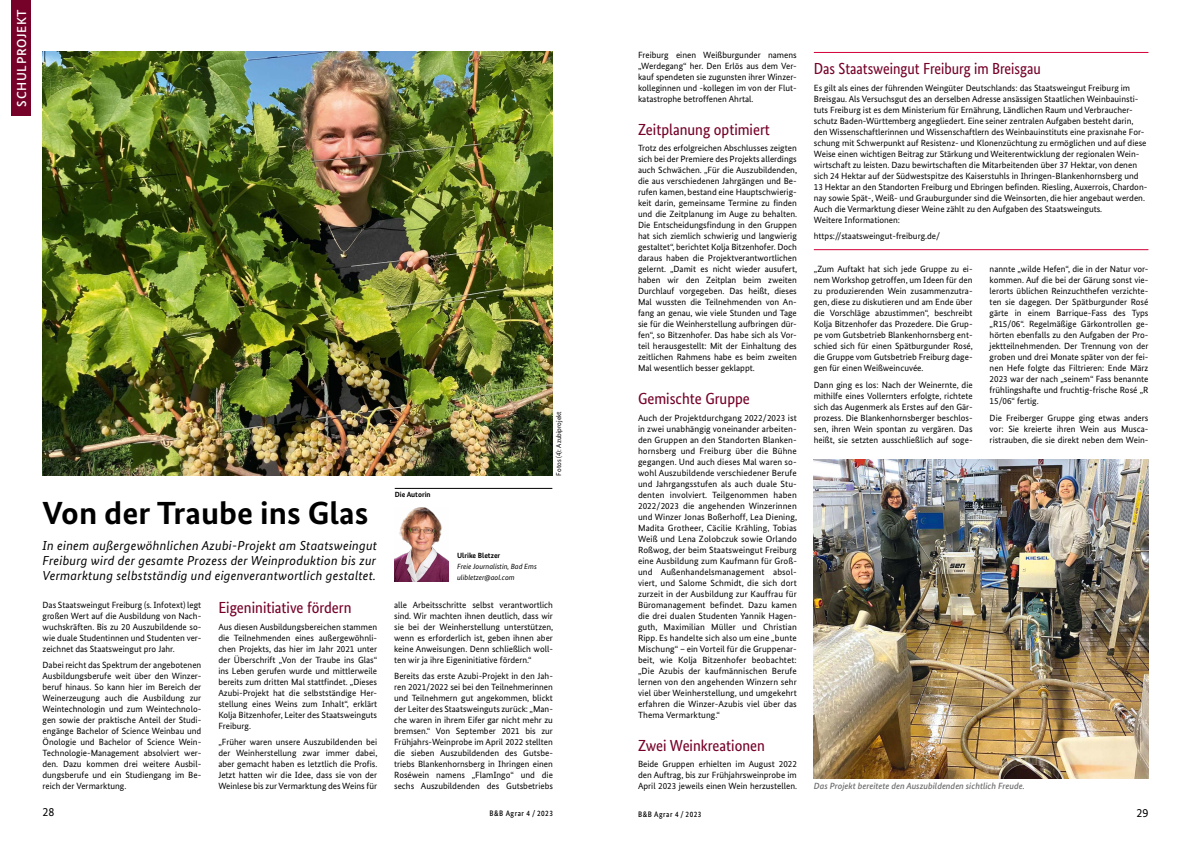
<style>
.page{position:relative;width:1191px;height:842px;background:#fff}
.page>*{position:absolute;margin:0;border:0;box-sizing:border-box;transform-origin:0 0}
.t1{font:700 32px "Bundes Sans";color:#000;scale:1.05 1}
.t2{font:16px "Bundes Sans Cond";color:#760229;scale:1.05 1}
.t3{font:16px "Bundes Sans Cond";color:#760229}
.t4{font:italic 13px/15px "Bundes Sans";letter-spacing:.02em;color:#000;text-align:justify}
.t5{font:500 13px "Bundes Sans";letter-spacing:.05em;color:#fff}
.t6{font:12px "Bundes Sans";color:#000}
.t7{font:9px/11px "Bundes Sans";color:#000;text-align:justify}
.t8{font:italic 500 9px "Bundes Sans";color:#6e6e6e}
.t9{font:500 8px "Bundes Sans";letter-spacing:.07em;color:#000;scale:.9 1}
.t10{font:italic 7.5px/11px "Bundes Sans";color:#000}
.t11{font:700 7.5px "Bundes Sans";color:#000}
.t12{font:7px "Bundes Sans";color:#000}
</style>
<div class="page">
<img style="left:43px;top:52px;width:510px;height:424px">
<img style="left:814px;top:459px;width:334px;height:319px">
<hr style="left:395px;top:488px;width:157px;height:1px;background:#000">
<img style="left:395px;top:507px;width:53px;height:74px">
<hr style="left:814px;top:249px;width:334px;height:1px;background:#d30039">
<hr style="left:814px;top:52px;width:334px;height:1px;background:#d30039">
<div style="left:11px;top:0;width:20px;height:116px;background:#760229"></div>
<h3 class="t5" style="left:14px;top:107px;width:99px;rotate:-90deg">SCHULPROJEKT</h3>
<h1 class="t1" style="left:43px;top:493px;width:312px">Von der Traube ins Glas</h1>
<h3 class="t4" style="left:43px;top:538px;width:336px">In einem außergewöhnlichen Azubi-Projekt am Staatsweingut Freiburg wird der gesamte Prozess der Weinproduktion bis zur Vermarktung selbstständig und eigenverantwortlich gestaltet.</h3>
<p class="t7" style="left:43px;top:599px;width:160px">Das Staatsweingut Freiburg (s. Infotext) legt großen Wert auf die Ausbildung von Nach&shy;wuchskräften. Bis zu 20 Auszubildende so&shy;wie duale Studentinnen und Studenten ver&shy;zeichnet das Staatsweingut pro Jahr.</p>
<p class="t7" style="left:43px;top:659px;width:160px">Dabei reicht das Spektrum der angebotenen Ausbildungsberufe weit über den Winzer&shy;beruf hinaus. So kann hier im Bereich der Weinerzeugung auch die Ausbildung zur Weintechnologin und zum Weintechnolo&shy;gen sowie der praktische Anteil der Studi&shy;engänge Bachelor of Science Weinbau und Önologie und Bachelor of Science Wein-Technologie-Management absolviert wer&shy;den. Dazu kommen drei weitere Ausbil&shy;dungsberufe und ein Studiengang im Be&shy;reich der Vermarktung.</p>
<h2 class="t2" style="left:218px;top:599px;width:128px">Eigeninitiative fördern</h2>
<p class="t7" style="left:218px;top:621px;width:160px">Aus diesen Ausbildungsbereichen stammen die Teilnehmenden eines außergewöhnli&shy;chen Projekts, das hier im Jahr 2021 unter der Überschrift „Von der Traube ins Glas“ ins Leben gerufen wurde und mittlerweile bereits zum dritten Mal stattfindet. „Dieses Azubi-Projekt hat die selbstständige Her&shy;stellung eines Weins zum Inhalt“, erklärt Kolja Bitzenhofer, Leiter des Staatsweinguts Freiburg.</p>
<p class="t7" style="left:218px;top:736px;width:160px">„Früher waren unsere Auszubildenden bei der Weinherstellung zwar immer dabei, aber gemacht haben es letztlich die Profis.<br>Jetzt hatten wir die Idee, dass sie von der Weinlese bis zur Vermarktung des Weins für</p>
<p class="t11" style="left:395px;top:490px;width:37px">Die Autorin</p>
<p class="t12" style="left:554px;top:476px;width:66px;rotate:-90deg">Fotos (4): Azubiprojekt</p>
<p class="t11" style="left:457px;top:550px;width:45px">Ulrike Bletzer</p>
<p class="t10" style="left:457px;top:560px;width:81px">Freie Journalistin, Bad Ems ulibletzer@aol.com</p>
<p class="t7" style="left:394px;top:599px;width:160px">alle Arbeitsschritte selbst verantwortlich sind. Wir machten ihnen deutlich, dass wir sie bei der Weinherstellung unterstützen, wenn es erforderlich ist, geben ihnen aber keine Anweisungen. Denn schließlich woll&shy;ten wir ja ihre Eigeninitiative fördern.“</p>
<p class="t7" style="left:394px;top:670px;width:160px">Bereits das erste Azubi-Projekt in den Jah&shy;ren 2021/2022 sei bei den Teilnehmerinnen und Teilnehmern gut angekommen, blickt der Leiter des Staatsweinguts zurück: „Man&shy;che waren in ihrem Eifer gar nicht mehr zu bremsen.“ Von September 2021 bis zur Frühjahrs-Weinprobe im April 2022 stellten die sieben Auszubildenden des Gutsbe&shy;triebs Blankenhornsberg in Ihringen einen Roséwein namens „FlamIngo“ und die sechs Auszubildenden des Gutsbetriebs</p>
<p class="t7" style="left:638px;top:49px;width:160px">Freiburg einen Weißburgunder namens „Werdegang“ her. Den Erlös aus dem Ver&shy;kauf spendeten sie zugunsten ihrer Winzer&shy;kolleginnen und -kollegen im von der Flut&shy;katastrophe betroffenen Ahrtal.</p>
<h2 class="t2" style="left:638px;top:120px;width:127px">Zeitplanung optimiert</h2>
<p class="t7" style="left:638px;top:142px;width:160px">Trotz des erfolgreichen Abschlusses zeigten sich bei der Premiere des Projekts allerdings auch Schwächen. „Für die Auszubildenden, die aus verschiedenen Jahrgängen und Be&shy;rufen kamen, bestand eine Hauptschwierig&shy;keit darin, gemeinsame Termine zu finden und die Zeitplanung im Auge zu behalten.<br>Die Entscheidungsfindung in den Gruppen hat sich ziemlich schwierig und langwierig gestaltet“, berichtet Kolja Bitzenhofer. Doch daraus haben die Projektverantwortlichen gelernt. „Damit es nicht wieder ausufert, haben wir den Zeitplan beim zweiten Durchlauf vorgegeben. Das heißt, dieses Mal wussten die Teilnehmenden von An&shy;fang an genau, wie viele Stunden und Tage sie für die Weinherstellung aufbringen dür&shy;fen“, so Bitzenhofer. Das habe sich als Vor&shy;teil herausgestellt: Mit der Einhaltung des zeitlichen Rahmens habe es beim zweiten Mal wesentlich besser geklappt.</p>
<h2 class="t2" style="left:638px;top:390px;width:108px">Gemischte Gruppe</h2>
<p class="t7" style="left:638px;top:412px;width:160px">Auch der Projektdurchgang 2022/2023 ist in zwei unabhängig voneinander arbeiten&shy;den Gruppen an den Standorten Blanken&shy;hornsberg und Freiburg über die Bühne gegangen. Und auch dieses Mal waren so&shy;wohl Auszubildende verschiedener Berufe und Jahrgangsstufen als auch duale Stu&shy;denten involviert. Teilgenommen haben 2022/2023 die angehenden Winzerinnen und Winzer Jonas Boßerhoff, Lea Diening, Madita Grotheer, Cäcilie Krähling, Tobias Weiß und Lena Zolobczuk sowie Orlando Roßwog, der beim Staatsweingut Freiburg eine Ausbildung zum Kaufmann für Groß&shy;und Außenhandelsmanagement absol&shy;viert, und Salome Schmidt, die sich dort zurzeit in der Ausbildung zur Kauffrau für Büromanagement befindet. Dazu kamen die drei dualen Studenten Yannik Hagen&shy;guth, Maximilian Müller und Christian Ripp. Es handelte sich also um eine „bunte Mischung“ – ein Vorteil für die Gruppenar&shy;beit, wie Kolja Bitzenhofer beobachtet: „Die Azubis der kaufmännischen Berufe lernen von den angehenden Winzern sehr viel über Weinherstellung, und umgekehrt erfahren die Winzer-Azubis viel über das Thema Vermarktung.“</p>
<h2 class="t2" style="left:638px;top:736px;width:122px">Zwei Weinkreationen</h2>
<p class="t7" style="left:638px;top:758px;width:160px">Beide Gruppen erhielten im August 2022 den Auftrag, bis zur Frühjahrsweinprobe im April 2023 jeweils einen Wein herzustellen.</p>
<h2 class="t3" style="left:814px;top:60px;width:228px">Das Staatsweingut Freiburg im Breisgau</h2>
<p class="t7" style="left:814px;top:82px;width:335px;text-align:left">Es gilt als eines der führenden Weingüter Deutschlands: das Staatsweingut Freiburg im Breisgau. Als Versuchsgut des an derselben Adresse ansässigen Staatlichen Weinbauinsti&shy;tuts Freiburg ist es dem Ministerium für Ernährung, Ländlichen Raum und Verbraucher&shy;schutz Baden-Württemberg angegliedert. Eine seiner zentralen Aufgaben besteht darin, den Wissenschaftlerinnen und Wissenschaftlern des Weinbauinstituts eine praxisnahe For&shy;schung mit Schwerpunkt auf Resistenz- und Klonenzüchtung zu ermöglichen und auf diese Weise einen wichtigen Beitrag zur Stärkung und Weiterentwicklung der regionalen Wein&shy;wirtschaft zu leisten. Dazu bewirtschaften die Mitarbeitenden über 37 Hektar, von denen sich 24 Hektar auf der Südwestspitze des Kaiserstuhls in Ihringen-Blankenhornsberg und 13 Hektar an den Standorten Freiburg und Ebringen befinden. Riesling, Auxerrois, Chardon&shy;nay sowie Spät-, Weiß- und Grauburgunder sind die Weinsorten, die hier angebaut werden.<br>Auch die Vermarktung dieser Weine zählt zu den Aufgaben des Staatsweinguts.<br>Weitere Informationen:</p>
<p class="t7" style="left:814px;top:230px;width:128px">https://staatsweingut-freiburg.de/</p>
<p class="t7" style="left:814px;top:263px;width:160px">„Zum Auftakt hat sich jede Gruppe zu ei&shy;nem Workshop getroffen, um Ideen für den zu produzierenden Wein zusammenzutra&shy;gen, diese zu diskutieren und am Ende über die Vorschläge abzustimmen“, beschreibt Kolja Bitzenhofer das Prozedere. Die Grup&shy;pe vom Gutsbetrieb Blankenhornsberg ent&shy;schied sich für einen Spätburgunder Rosé, die Gruppe vom Gutsbetrieb Freiburg dage&shy;gen für einen Weißweincuvée.</p>
<p class="t7" style="left:814px;top:379px;width:160px">Dann ging es los: Nach der Weinernte, die mithilfe eines Vollernters erfolgte, richtete sich das Augenmerk als Erstes auf den Gär&shy;prozess. Die Blankenhornsberger beschlos&shy;sen, ihren Wein spontan zu vergären. Das heißt, sie setzten ausschließlich auf soge-</p>
<p class="t7" style="left:989px;top:263px;width:160px">nannte „wilde Hefen“, die in der Natur vor&shy;kommen. Auf die bei der Gärung sonst vie&shy;lerorts üblichen Reinzuchthefen verzichte&shy;ten sie dagegen. Der Spätburgunder Rosé gärte in einem Barrique-Fass des Typs „R15/06“. Regelmäßige Gärkontrollen ge&shy;hörten ebenfalls zu den Aufgaben der Pro&shy;jektteilnehmenden. Der Trennung von der groben und drei Monate später von der fei&shy;nen Hefe folgte das Filtrieren: Ende März 2023 war der nach „seinem“ Fass benannte frühlingshafte und fruchtig-frische Rosé „R 15/06“ fertig.</p>
<p class="t7" style="left:989px;top:412px;width:160px">Die Freiberger Gruppe ging etwas anders vor: Sie kreierte ihren Wein aus Musca&shy;ristrauben, die sie direkt neben dem Wein-</p>
<p class="t8" style="left:814px;top:781px;width:212px">Das Projekt bereitete den Auszubildenden sichtlich Freude.</p>
<h3 class="t6" style="left:43px;top:804px;width:13px">28</h3>
<p class="t9" style="left:489px;top:808px;width:72px">B&amp;B Agrar 4 / 2023</p>
<p class="t9" style="left:638px;top:809px;width:72px">B&amp;B Agrar 4 / 2023</p>
<h3 class="t6" style="left:1136px;top:805px;width:13px">29</h3>
</div>
